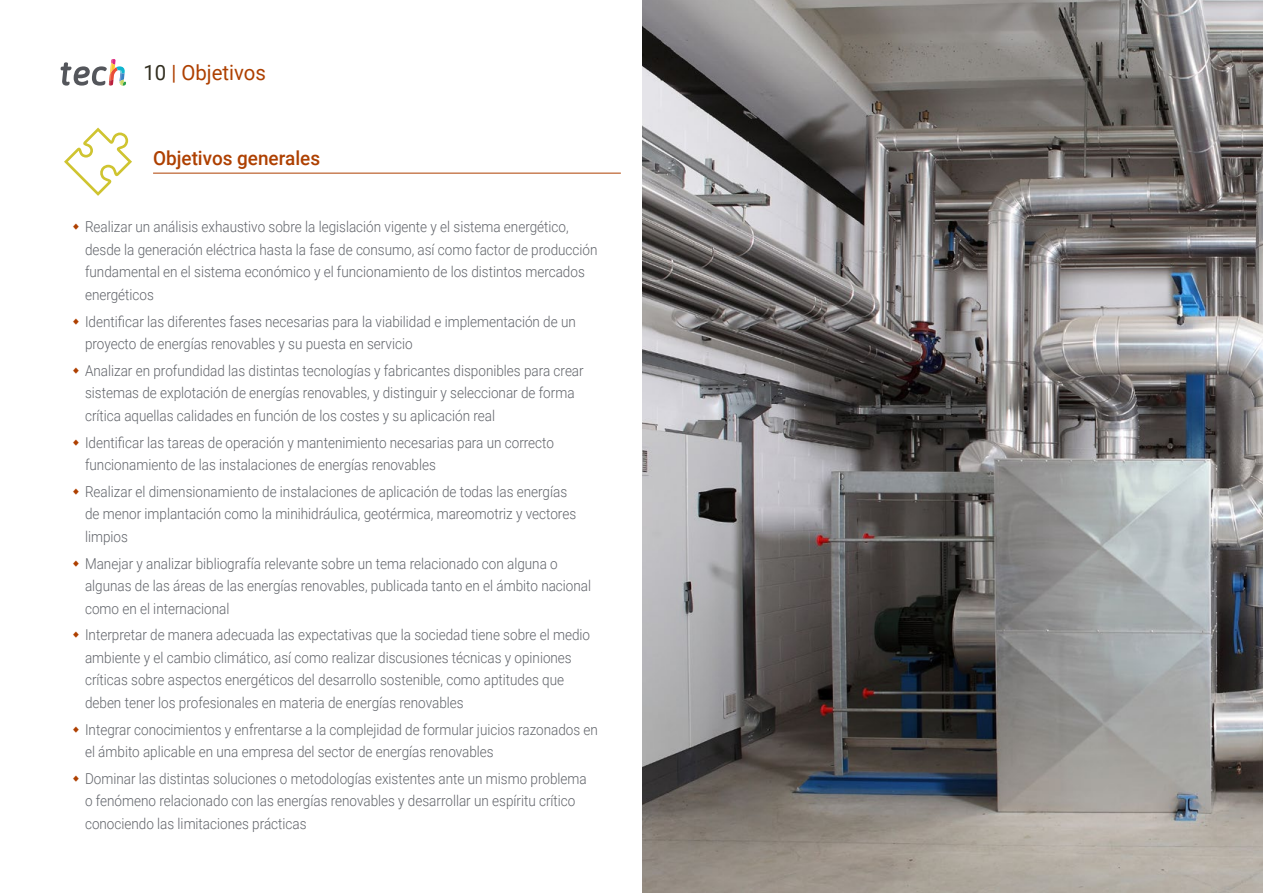
<style>
.page{position:relative;width:1263px;height:893px;background:#fff}
.page>*{position:absolute;margin:0;border:0;box-sizing:border-box;transform-origin:0 0}
.t1{font:21px "Roboto";color:#ae4000}
.t2{font:500 19.5px "Roboto";color:#ae4000}
.t3{font:300 15px/22.5px "Roboto";color:#61646a;scale:.9 1}
.s1{color:#312e20}
</style>
<div class="page">
<hr style="left:153px;top:173px;width:468px;height:1px;background:#ae4000">
<svg style="left:64px;top:128px;width:68px;height:68px"></svg>
<svg style="left:61px;top:59px;width:65px;height:27px"></svg>
<img style="left:642px;top:0;width:621px;height:893px">
<h1 class="t1" style="left:144px;top:57px;width:124px"><span class="s1">10</span> | Objetivos</h1>
<h2 class="t2" style="left:153px;top:144px;width:169px">Objetivos generales</h2>
<p class="t3" style="left:85px;top:215px;width:571px">Realizar un análisis exhaustivo sobre la legislación vigente y el sistema energético, desde la generación eléctrica hasta la fase de consumo, así como factor de producción fundamental en el sistema económico y el funcionamiento de los distintos mercados energéticos</p>
<p class="t3" style="left:85px;top:309px;width:547px">Identificar las diferentes fases necesarias para la viabilidad e implementación de un proyecto de energías renovables y su puesta en servicio</p>
<p class="t3" style="left:85px;top:359px;width:556px">Analizar en profundidad las distintas tecnologías y fabricantes disponibles para crear sistemas de explotación de energías renovables, y distinguir y seleccionar de forma crítica aquellas calidades en función de los costes y su aplicación real</p>
<p class="t3" style="left:85px;top:430px;width:522px">Identificar las tareas de operación y mantenimiento necesarias para un correcto funcionamiento de las instalaciones de energías renovables</p>
<p class="t3" style="left:85px;top:480px;width:547px">Realizar el dimensionamiento de instalaciones de aplicación de todas las energías de menor implantación como la minihidráulica, geotérmica, mareomotriz y vectores limpios</p>
<p class="t3" style="left:85px;top:551px;width:564px">Manejar y analizar bibliografía relevante sobre un tema relacionado con alguna o algunas de las áreas de las energías renovables, publicada tanto en el ámbito nacional como en el internacional</p>
<p class="t3" style="left:85px;top:623px;width:563px">Interpretar de manera adecuada las expectativas que la sociedad tiene sobre el medio ambiente y el cambio climático, así como realizar discusiones técnicas y opiniones críticas sobre aspectos energéticos del desarrollo sostenible, como aptitudes que deben tener los profesionales en materia de energías renovables</p>
<p class="t3" style="left:85px;top:717px;width:571px">Integrar conocimientos y enfrentarse a la complejidad de formular juicios razonados en el ámbito aplicable en una empresa del sector de energías renovables</p>
<p class="t3" style="left:85px;top:767px;width:559px">Dominar las distintas soluciones o metodologías existentes ante un mismo problema o fenómeno relacionado con las energías renovables y desarrollar un espíritu crítico conociendo las limitaciones prácticas</p>
</div>
